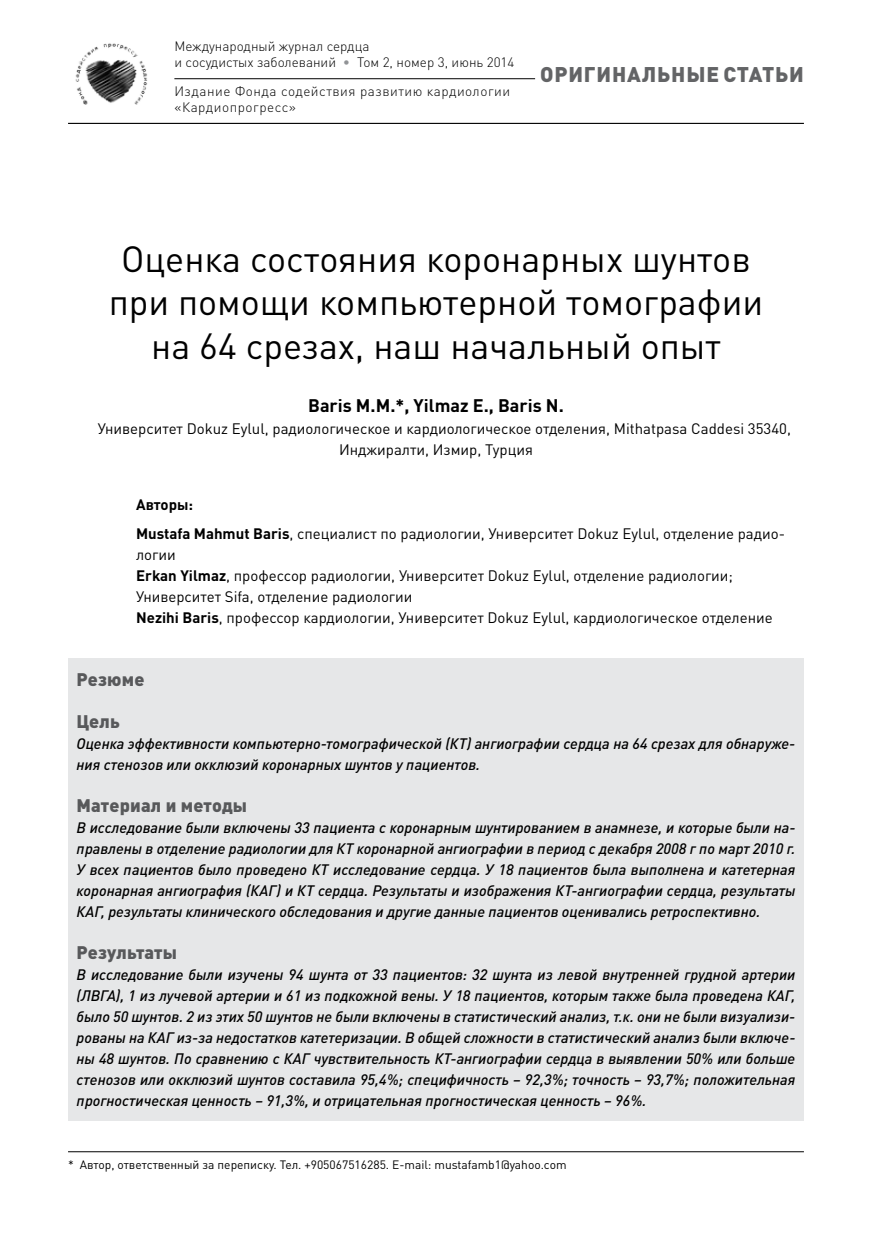
<style>
.page{position:relative;width:872px;height:1234px;background:#fff}
.page>*{position:absolute;margin:0;border:0;box-sizing:border-box;transform-origin:0 0}
.t1{font:36px/43.2px "DIN Pro";color:#000;text-align:center}
.t2{font:900 21px "DIN Pro";letter-spacing:.04em;color:#636466}
.t3{font:900 18px "DIN Pro";letter-spacing:.01em;color:#58595b}
.t4{font:700 18px "DIN Pro";color:#000}
.t5{font:italic 500 15px/21px "DIN Pro";color:#000;text-align:justify}
.t6{font:15px/21px "DIN Pro";color:#000}
.t7{font:300 13.5px/16.2px "DIN Pro";color:#000}
.t8{font:300 13.5px/16.2px "DIN Pro";letter-spacing:.04em;color:#000}
.t9{font:12px "DIN Pro";color:#000}
.s1{color:#919396}
.s2{font-weight:700}
</style>
<div class="page">
<hr style="left:68px;top:123px;width:736px;height:1px;background:#000">
<img style="left:75px;top:43px;width:73px;height:62px">
<hr style="left:174px;top:78px;width:361px;height:1px;background:#000">
<div style="left:68px;top:658px;width:736px;height:461px;background:#e6e7e8"></div>
<hr style="left:68px;top:1151px;width:736px;height:1px;background:#000">
<p class="t7" style="left:174px;top:37px;width:341px">Международный журнал сердца<br>и сосудистых заболеваний <span class="s1">•</span> Том 2, номер 3, июнь 2014</p>
<p class="t8" style="left:174px;top:82px;width:337px">Издание Фонда содействия развитию кардиологии «Кардиопрогресс»</p>
<h2 class="t2" style="left:540px;top:57px;width:265px">ОРИГИНАЛЬНЫЕ СТАТЬИ</h2>
<h1 class="t1" style="left:109px;top:234px;width:656px">Оценка состояния коронарных шунтов при помощи компьютерной томографии на 64 срезах, наш начальный опыт</h1>
<p class="t4" style="left:308px;top:390px;width:257px">Baris M.M.*, Yilmaz E., Baris N.</p>
<p class="t6" style="left:339px;top:416px;width:453px;text-indent:-241px">Университет Dokuz Eylul, радиологическое и кардиологическое отделения, Mithatpasa Caddesi 35340,<br>Инджиралти, Измир, Турция</p>
<p class="t6" style="left:136px;top:489px;width:650px;line-height:28.5px"><span class="s2">Авторы:<br>Mustafa Mahmut Baris</span>, специалист по радиологии, Университет Dokuz Eylul, отделение радио-</p>
<p class="t6" style="left:136px;top:542px;width:638px">логии<br><span class="s2">Erkan Yilmaz</span>, профессор радиологии, Университет Dokuz Eylul, отделение радиологии; Университет Sifa, отделение радиологии<br><span class="s2">Nezihi Baris</span>, профессор кардиологии, Университет Dokuz Eylul, кардиологическое отделение</p>
<p class="t3" style="left:77px;top:664px;width:69px">Резюме</p>
<p class="t3" style="left:77px;top:706px;width:45px">Цель</p>
<p class="t5" style="left:77px;top:731px;width:720px">Оценка эффективности компьютерно-томографической (КТ) ангиографии сердца на 64 срезах для обнаруже&shy;ния стенозов или окклюзий коронарных шунтов у пациентов.</p>
<p class="t3" style="left:77px;top:790px;width:172px">Материал и методы</p>
<p class="t5" style="left:77px;top:815px;width:720px">В исследование были включены 33 пациента с коронарным шунтированием в анамнезе, и которые были на&shy;правлены в отделение радиологии для КТ коронарной ангиографии в период с декабря 2008 г по март 2010 г.<br>У всех пациентов было проведено КТ исследование сердца. У 18 пациентов была выполнена и катетерная коронарная ангиография (КАГ) и КТ сердца. Результаты и изображения КТ-ангиографии сердца, результаты КАГ, результаты клинического обследования и другие данные пациентов оценивались ретроспективно.</p>
<p class="t3" style="left:77px;top:937px;width:102px">Результаты</p>
<p class="t5" style="left:77px;top:962px;width:720px">В исследование были изучены 94 шунта от 33 пациентов: 32 шунта из левой внутренней грудной артерии (ЛВГА), 1 из лучевой артерии и 61 из подкожной вены. У 18 пациентов, которым также была проведена КАГ, было 50 шунтов. 2 из этих 50 шунтов не были включены в статистический анализ, т.к. они не были визуализи&shy;рованы на КАГ из-за недостатков катетеризации. В общей сложности в статистический анализ были включе&shy;ны 48 шунтов. По сравнению с КАГ чувствительность КТ-ангиографии сердца в выявлении 50% или больше стенозов или окклюзий шунтов составила 95,4%; специфичность – 92,3%; точность – 93,7%; положительная прогностическая ценность – 91,3%, и отрицательная прогностическая ценность – 96%.</p>
<p class="t9" style="left:68px;top:1154px;width:500px">* Автор, ответственный за переписку. Тел. +905067516285. E-mail: mustafamb1@yahoo.com</p>
</div>
